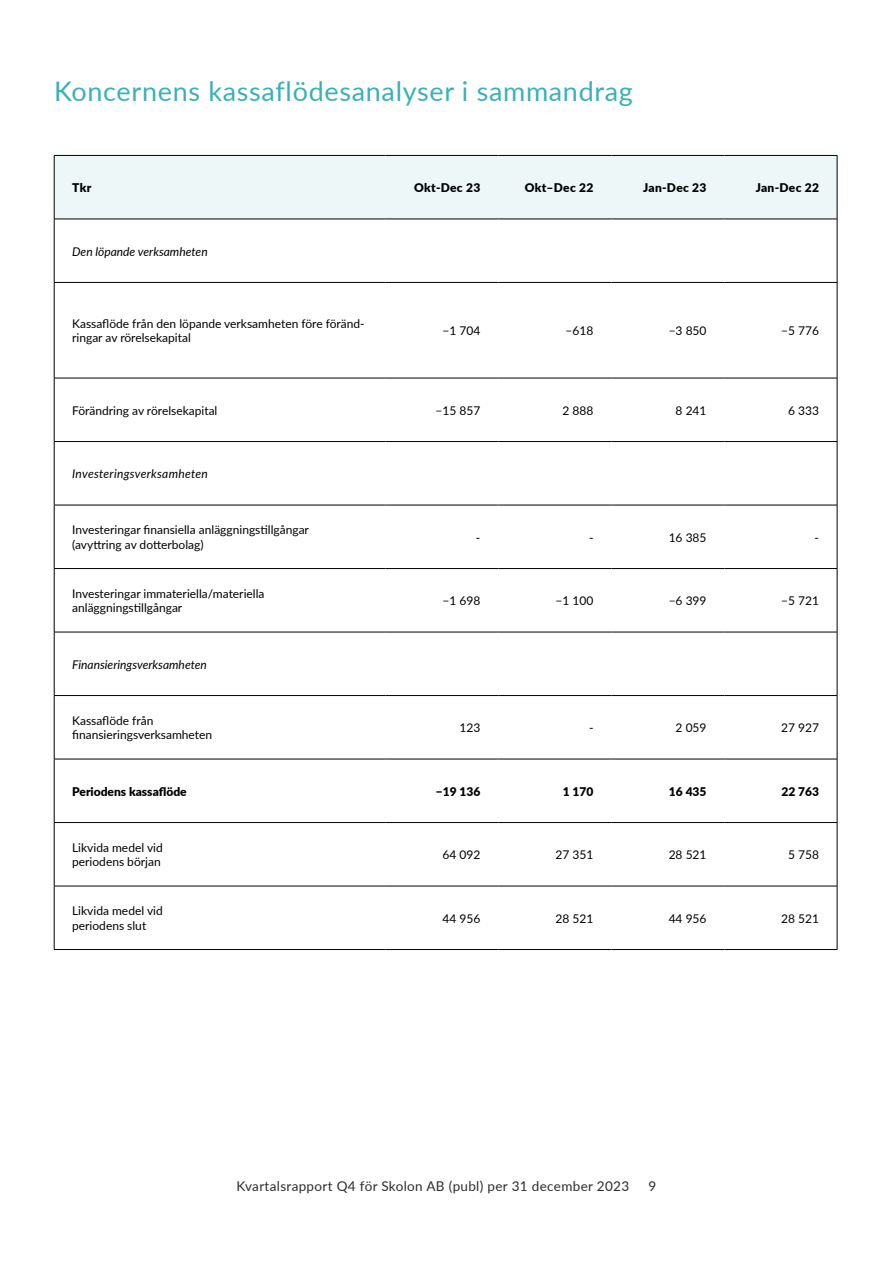
<style>
.page{position:relative;width:893px;height:1263px;background:#fff}
.page>*{position:absolute;margin:0;border:0;box-sizing:border-box;transform-origin:0 0}
.t1{font:27px "Lato";letter-spacing:.025em;color:#3ab0bb}
.t2{font:13.5px "Lato";letter-spacing:.025em;color:#2d2d2c}
.t3{font:12px/14.4px "Lato";color:#000}
.t4{font:900 12px "Lato";color:#000}
.t5{font:italic 12px "Lato";color:#000}
.t6{font:italic 12px "Lato";letter-spacing:.025em;color:#000}
</style>
<div class="page">
<div style="left:55px;top:156px;width:782px;height:63px;background:#edf7f8"></div>
<hr style="left:54px;top:219px;width:331px;height:1px;background:#000">
<hr style="left:385px;top:219px;width:113px;height:1px;background:#000">
<hr style="left:498px;top:219px;width:113px;height:1px;background:#000">
<hr style="left:611px;top:219px;width:114px;height:1px;background:#000">
<hr style="left:725px;top:219px;width:112px;height:1px;background:#000">
<hr style="left:54px;top:282px;width:331px;height:1px;background:#000">
<hr style="left:385px;top:282px;width:113px;height:1px;background:#000">
<hr style="left:498px;top:282px;width:113px;height:1px;background:#000">
<hr style="left:611px;top:282px;width:114px;height:1px;background:#000">
<hr style="left:725px;top:282px;width:112px;height:1px;background:#000">
<hr style="left:54px;top:378px;width:331px;height:1px;background:#000">
<hr style="left:385px;top:378px;width:113px;height:1px;background:#000">
<hr style="left:498px;top:378px;width:113px;height:1px;background:#000">
<hr style="left:611px;top:378px;width:114px;height:1px;background:#000">
<hr style="left:725px;top:378px;width:112px;height:1px;background:#000">
<hr style="left:54px;top:441px;width:331px;height:1px;background:#000">
<hr style="left:385px;top:441px;width:113px;height:1px;background:#000">
<hr style="left:498px;top:441px;width:113px;height:1px;background:#000">
<hr style="left:611px;top:441px;width:114px;height:1px;background:#000">
<hr style="left:725px;top:441px;width:112px;height:1px;background:#000">
<hr style="left:54px;top:505px;width:331px;height:1px;background:#000">
<hr style="left:385px;top:505px;width:113px;height:1px;background:#000">
<hr style="left:498px;top:505px;width:113px;height:1px;background:#000">
<hr style="left:611px;top:505px;width:114px;height:1px;background:#000">
<hr style="left:725px;top:505px;width:112px;height:1px;background:#000">
<hr style="left:54px;top:568px;width:331px;height:1px;background:#000">
<hr style="left:385px;top:568px;width:113px;height:1px;background:#000">
<hr style="left:498px;top:568px;width:113px;height:1px;background:#000">
<hr style="left:611px;top:568px;width:114px;height:1px;background:#000">
<hr style="left:725px;top:568px;width:112px;height:1px;background:#000">
<hr style="left:54px;top:632px;width:331px;height:1px;background:#000">
<hr style="left:385px;top:632px;width:113px;height:1px;background:#000">
<hr style="left:498px;top:632px;width:113px;height:1px;background:#000">
<hr style="left:611px;top:632px;width:114px;height:1px;background:#000">
<hr style="left:725px;top:632px;width:112px;height:1px;background:#000">
<hr style="left:54px;top:695px;width:331px;height:1px;background:#000">
<hr style="left:385px;top:695px;width:113px;height:1px;background:#000">
<hr style="left:498px;top:695px;width:113px;height:1px;background:#000">
<hr style="left:611px;top:695px;width:114px;height:1px;background:#000">
<hr style="left:725px;top:695px;width:112px;height:1px;background:#000">
<hr style="left:54px;top:759px;width:331px;height:1px;background:#000">
<hr style="left:385px;top:759px;width:113px;height:1px;background:#000">
<hr style="left:498px;top:759px;width:113px;height:1px;background:#000">
<hr style="left:611px;top:759px;width:114px;height:1px;background:#000">
<hr style="left:725px;top:759px;width:112px;height:1px;background:#000">
<hr style="left:54px;top:822px;width:331px;height:1px;background:#000">
<hr style="left:385px;top:822px;width:113px;height:1px;background:#000">
<hr style="left:498px;top:822px;width:113px;height:1px;background:#000">
<hr style="left:611px;top:822px;width:114px;height:1px;background:#000">
<hr style="left:725px;top:822px;width:112px;height:1px;background:#000">
<hr style="left:54px;top:886px;width:331px;height:1px;background:#000">
<hr style="left:385px;top:886px;width:113px;height:1px;background:#000">
<hr style="left:498px;top:886px;width:113px;height:1px;background:#000">
<hr style="left:611px;top:886px;width:114px;height:1px;background:#000">
<hr style="left:725px;top:886px;width:112px;height:1px;background:#000">
<hr style="left:54px;top:949px;width:331px;height:1px;background:#000">
<hr style="left:385px;top:949px;width:113px;height:1px;background:#000">
<hr style="left:498px;top:949px;width:113px;height:1px;background:#000">
<hr style="left:611px;top:949px;width:114px;height:1px;background:#000">
<hr style="left:725px;top:949px;width:112px;height:1px;background:#000">
<hr style="left:54px;top:155px;width:331px;height:1px;background:#000">
<hr style="left:54px;top:156px;width:1px;height:63px;background:#000">
<hr style="left:385px;top:155px;width:113px;height:1px;background:#000">
<hr style="left:498px;top:155px;width:113px;height:1px;background:#000">
<hr style="left:611px;top:155px;width:114px;height:1px;background:#000">
<hr style="left:725px;top:155px;width:112px;height:1px;background:#000">
<hr style="left:54px;top:219px;width:1px;height:63px;background:#000">
<hr style="left:54px;top:283px;width:1px;height:95px;background:#000">
<hr style="left:54px;top:378px;width:1px;height:63px;background:#000">
<hr style="left:54px;top:442px;width:1px;height:63px;background:#000">
<hr style="left:54px;top:505px;width:1px;height:63px;background:#000">
<hr style="left:54px;top:569px;width:1px;height:63px;background:#000">
<hr style="left:54px;top:632px;width:1px;height:63px;background:#000">
<hr style="left:54px;top:696px;width:1px;height:63px;background:#000">
<hr style="left:54px;top:759px;width:1px;height:63px;background:#000">
<hr style="left:54px;top:823px;width:1px;height:63px;background:#000">
<hr style="left:54px;top:886px;width:1px;height:63px;background:#000">
<hr style="left:837px;top:156px;width:1px;height:63px;background:#000">
<hr style="left:837px;top:219px;width:1px;height:63px;background:#000">
<hr style="left:837px;top:283px;width:1px;height:95px;background:#000">
<hr style="left:837px;top:378px;width:1px;height:63px;background:#000">
<hr style="left:837px;top:442px;width:1px;height:63px;background:#000">
<hr style="left:837px;top:505px;width:1px;height:63px;background:#000">
<hr style="left:837px;top:569px;width:1px;height:63px;background:#000">
<hr style="left:837px;top:632px;width:1px;height:63px;background:#000">
<hr style="left:837px;top:696px;width:1px;height:63px;background:#000">
<hr style="left:837px;top:759px;width:1px;height:63px;background:#000">
<hr style="left:837px;top:823px;width:1px;height:63px;background:#000">
<hr style="left:837px;top:886px;width:1px;height:63px;background:#000">
<h1 class="t1" style="left:54px;top:72px;width:580px">Koncernens kassaflödesanalyser i sammandrag</h1>
<p class="t4" style="left:72px;top:179px;width:21px">Tkr</p>
<p class="t4" style="left:414px;top:179px;width:68px">Okt-Dec 23</p>
<p class="t4" style="left:525px;top:179px;width:70px">Okt–Dec 22</p>
<p class="t4" style="left:643px;top:179px;width:65px">Jan-Dec 23</p>
<p class="t4" style="left:756px;top:179px;width:65px">Jan-Dec 22</p>
<p class="t5" style="left:72px;top:243px;width:137px">Den löpande verksamheten</p>
<p class="t3" style="left:72px;top:316px;width:294px">Kassaflöde från den löpande verksamheten före föränd&shy;ringar av rörelsekapital</p>
<p class="t3" style="left:442px;top:323px;width:39px">−1 704</p>
<p class="t3" style="left:566px;top:323px;width:29px">−618</p>
<p class="t3" style="left:669px;top:323px;width:39px">−3 850</p>
<p class="t3" style="left:781px;top:323px;width:39px">−5 776</p>
<p class="t3" style="left:72px;top:403px;width:147px">Förändring av rörelsekapital</p>
<p class="t3" style="left:436px;top:403px;width:46px">−15 857</p>
<p class="t3" style="left:563px;top:403px;width:32px">2 888</p>
<p class="t3" style="left:676px;top:403px;width:32px">8 241</p>
<p class="t3" style="left:788px;top:403px;width:32px">6 333</p>
<p class="t6" style="left:72px;top:465px;width:137px">Investeringsverksamheten</p>
<p class="t3" style="left:72px;top:522px;width:238px">Investeringar finansiella anläggningstillgångar (avyttring av dotterbolag)</p>
<p class="t3" style="left:476px;top:530px;width:6px">-</p>
<p class="t3" style="left:589px;top:530px;width:6px">-</p>
<p class="t3" style="left:669px;top:530px;width:39px">16 385</p>
<p class="t3" style="left:815px;top:530px;width:6px">-</p>
<p class="t3" style="left:72px;top:586px;width:194px">Investeringar immateriella/materiella anläggningstillgångar</p>
<p class="t3" style="left:442px;top:593px;width:39px">−1 698</p>
<p class="t3" style="left:556px;top:593px;width:39px">−1 100</p>
<p class="t3" style="left:669px;top:593px;width:39px">−6 399</p>
<p class="t3" style="left:781px;top:593px;width:39px">−5 721</p>
<p class="t5" style="left:72px;top:656px;width:136px">Finansieringsverksamheten</p>
<p class="t3" style="left:72px;top:713px;width:142px">Kassaflöde från finansieringsverksamheten</p>
<p class="t3" style="left:459px;top:720px;width:22px">123</p>
<p class="t3" style="left:589px;top:720px;width:6px">-</p>
<p class="t3" style="left:676px;top:720px;width:32px">2 059</p>
<p class="t3" style="left:781px;top:720px;width:39px">27 927</p>
<p class="t4" style="left:72px;top:782px;width:116px">Periodens kassaflöde</p>
<p class="t4" style="left:436px;top:782px;width:46px">−19 136</p>
<p class="t4" style="left:563px;top:782px;width:32px">1 170</p>
<p class="t4" style="left:669px;top:782px;width:39px">16 435</p>
<p class="t4" style="left:781px;top:782px;width:39px">22 763</p>
<p class="t3" style="left:72px;top:840px;width:92px">Likvida medel vid periodens början</p>
<p class="t3" style="left:442px;top:847px;width:39px">64 092</p>
<p class="t3" style="left:556px;top:847px;width:39px">27 351</p>
<p class="t3" style="left:669px;top:847px;width:39px">28 521</p>
<p class="t3" style="left:788px;top:847px;width:32px">5 758</p>
<p class="t3" style="left:72px;top:903px;width:92px">Likvida medel vid periodens slut</p>
<p class="t3" style="left:442px;top:910px;width:39px">44 956</p>
<p class="t3" style="left:556px;top:910px;width:39px">28 521</p>
<p class="t3" style="left:669px;top:910px;width:39px">44 956</p>
<p class="t3" style="left:781px;top:910px;width:39px">28 521</p>
<p class="t2" style="left:237px;top:1176px;width:394px">Kvartalsrapport Q4 för Skolon AB (publ) per 31 december 2023</p>
<p class="t2" style="left:648px;top:1176px;width:9px">9</p>
</div>
